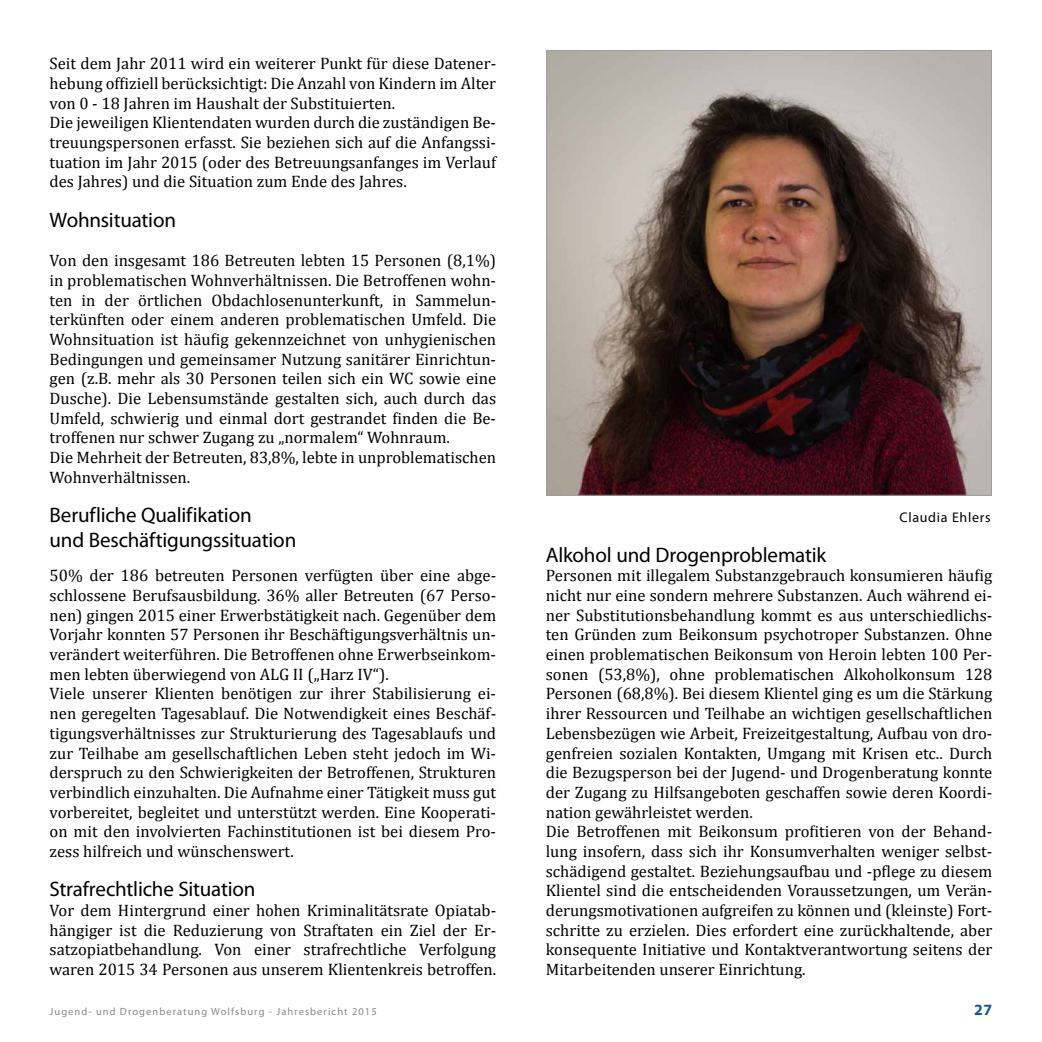
<style>
.page{position:relative;width:1042px;height:1042px;background:#fff}
.page>*{position:absolute;margin:0;border:0;box-sizing:border-box;transform-origin:0 0}
.t1{font:21px/25.2px "Myriad Pro";letter-spacing:-.01em;color:#000}
.t2{font:16.62px/19.6px "Cambria";color:#000}
.t3{font:700 15.75px "Myriad Pro";color:#125a8e}
.t4{font:14px "Myriad Pro";letter-spacing:.05em;color:#000}
.t5{font:10.5px "Myriad Pro";letter-spacing:.1em;color:#87888a}
</style>
<div class="page">
<img style="left:548px;top:52px;width:442px;height:442px">
<p class="t2" style="left:50px;top:54px;width:448px">Seit dem Jahr 2011 wird ein weiterer Punkt für diese Datener&shy;hebung offiziell berücksichtigt: Die Anzahl von Kindern im Alter von 0 - 18 Jahren im Haushalt der Substituierten.<br>Die jeweiligen Klientendaten wurden durch die zuständigen Be&shy;treuungspersonen erfasst. Sie beziehen sich auf die Anfangssi&shy;tuation im Jahr 2015 (oder des Betreuungsanfanges im Verlauf des Jahres) und die Situation zum Ende des Jahres.</p>
<p class="t1" style="left:50px;top:207px;width:128px">Wohnsituation</p>
<p class="t2" style="left:50px;top:251px;width:448px">Von den insgesamt 186 Betreuten lebten 15 Personen (8,1%) in problematischen Wohnverhältnissen. Die Betroffenen wohn&shy;ten in der örtlichen Obdachlosenunterkunft, in Sammelun&shy;terkünften oder einem anderen problematischen Umfeld. Die Wohnsituation ist häufig gekennzeichnet von unhygienischen Bedingungen und gemeinsamer Nutzung sanitärer Einrichtun&shy;gen (z.B. mehr als 30 Personen teilen sich ein WC sowie eine Dusche). Die Lebensumstände gestalten sich, auch durch das Umfeld, schwierig und einmal dort gestrandet finden die Be&shy;troffenen nur schwer Zugang zu „normalem“ Wohnraum.<br>Die Mehrheit der Betreuten, 83,8%, lebte in unproblematischen Wohnverhältnissen.</p>
<p class="t1" style="left:50px;top:502px;width:248px">Berufliche Qualifikation<br>und Beschäftigungssituation</p>
<p class="t2" style="left:50px;top:566px;width:448px">50% der 186 betreuten Personen verfügten über eine abge&shy;schlossene Berufsausbildung. 36% aller Betreuten (67 Perso&shy;nen) gingen 2015 einer Erwerbstätigkeit nach. Gegenüber dem Vorjahr konnten 57 Personen ihr Beschäftigungsverhältnis un&shy;verändert weiterführen. Die Betroffenen ohne Erwerbseinkom&shy;men lebten überwiegend von ALG II („Harz IV“).<br>Viele unserer Klienten benötigen zur ihrer Stabilisierung ei&shy;nen geregelten Tagesablauf. Die Notwendigkeit eines Beschäf&shy;tigungsverhältnisses zur Strukturierung des Tagesablaufs und zur Teilhabe am gesellschaftlichen Leben steht jedoch im Wi&shy;derspruch zu den Schwierigkeiten der Betroffenen, Strukturen verbindlich einzuhalten. Die Aufnahme einer Tätigkeit muss gut vorbereitet, begleitet und unterstützt werden. Eine Kooperati&shy;on mit den involvierten Fachinstitutionen ist bei diesem Pro&shy;zess hilfreich und wünschenswert.</p>
<p class="t1" style="left:50px;top:876px;width:207px">Strafrechtliche Situation</p>
<p class="t2" style="left:50px;top:900px;width:448px;text-align:justify">Vor dem Hintergrund einer hohen Kriminalitätsrate Opiatab&shy;hängiger ist die Reduzierung von Straftaten ein Ziel der Er&shy;satzopiatbehandlung. Von einer strafrechtliche Verfolgung waren 2015 34 Personen aus unserem Klientenkreis betroffen.</p>
<p class="t4" style="left:899px;top:509px;width:92px">Claudia Ehlers</p>
<p class="t1" style="left:546px;top:542px;width:282px">Alkohol und Drogenproblematik</p>
<p class="t2" style="left:546px;top:566px;width:448px">Personen mit illegalem Substanzgebrauch konsumieren häufig nicht nur eine sondern mehrere Substanzen. Auch während ei&shy;ner Substitutionsbehandlung kommt es aus unterschiedlichs&shy;ten Gründen zum Beikonsum psychotroper Substanzen. Ohne einen problematischen Beikonsum von Heroin lebten 100 Per&shy;sonen (53,8%), ohne problematischen Alkoholkonsum 128<br>Personen (68,8%). Bei diesem Klientel ging es um die Stärkung ihrer Ressourcen und Teilhabe an wichtigen gesellschaftlichen Lebensbezügen wie Arbeit, Freizeitgestaltung, Aufbau von dro&shy;genfreien sozialen Kontakten, Umgang mit Krisen etc.. Durch die Bezugsperson bei der Jugend- und Drogenberatung konnte der Zugang zu Hilfsangeboten geschaffen sowie deren Koordi&shy;nation gewährleistet werden.<br>Die Betroffenen mit Beikonsum profitieren von der Behand&shy;lung insofern, dass sich ihr Konsumverhalten weniger selbst&shy;schädigend gestaltet. Beziehungsaufbau und -pflege zu diesem Klientel sind die entscheidenden Voraussetzungen, um Verän&shy;derungsmotivationen aufgreifen zu können und (kleinste) Fort&shy;schritte zu erzielen. Dies erfordert eine zurückhaltende, aber konsequente Initiative und Kontaktverantwortung seitens der Mitarbeitenden unserer Einrichtung.</p>
<p class="t5" style="left:50px;top:1004px;width:329px">Jugend- und Drogenberatung Wolfsburg - Jahresbericht 2015</p>
<p class="t3" style="left:974px;top:999px;width:20px">27</p>
</div>
